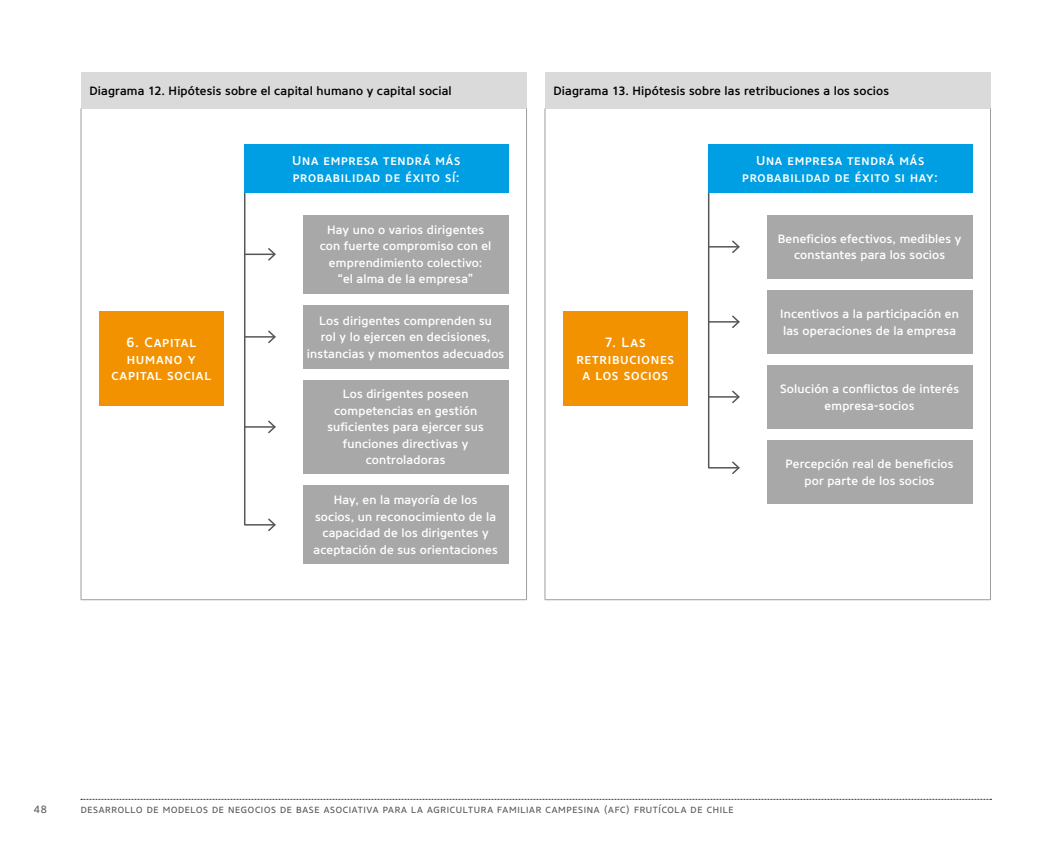
<style>
.page{position:relative;width:1063px;height:851px;background:#fff}
.page>*{position:absolute;margin:0;border:0;box-sizing:border-box;transform-origin:0 0}
.t1{font:500 13.5px/16.5px "Core Sans NRSC55";letter-spacing:.055em;color:#fff;text-align:center}
.t2{font:500 12.9px/16.5px "Core Sans NRSC55";letter-spacing:.055em;color:#fff}
.t3{font:500 12px/16.5px "Core Sans NR55";letter-spacing:.015em;color:#fff;text-align:center}
.t4{font:500 12px "Core Sans NR55";letter-spacing:.015em;color:#000}
.t5{font:10.5px "Core Sans NRSC45";letter-spacing:.065em;color:#55565a}
</style>
<div class="page">
<svg style="left:81px;top:798px;width:910px;height:1px"></svg>
<div style="left:81px;top:72px;width:446px;height:36px;background:#dadada"></div>
<hr style="left:81px;top:108px;width:1px;height:491px;background:#9d9d9c">
<hr style="left:526px;top:108px;width:1px;height:491px;background:#9d9d9c">
<hr style="left:81px;top:599px;width:446px;height:1px;background:#9d9d9c">
<div style="left:244px;top:144px;width:265px;height:49px;background:#009fe3"></div>
<div style="left:303px;top:215px;width:206px;height:79px;background:#a9a8a9"></div>
<div style="left:303px;top:305px;width:206px;height:64px;background:#a9a8a9"></div>
<div style="left:303px;top:380px;width:206px;height:94px;background:#a9a8a9"></div>
<div style="left:99px;top:311px;width:124px;height:95px;background:#f39200"></div>
<div style="left:303px;top:485px;width:206px;height:79px;background:#a9a8a9"></div>
<svg style="left:244px;top:193px;width:32px;height:338px"></svg>
<div style="left:545px;top:72px;width:445px;height:36px;background:#dadada"></div>
<hr style="left:545px;top:108px;width:1px;height:491px;background:#9d9d9c">
<hr style="left:990px;top:108px;width:1px;height:491px;background:#9d9d9c">
<hr style="left:545px;top:599px;width:446px;height:1px;background:#9d9d9c">
<div style="left:708px;top:144px;width:264px;height:49px;background:#009fe3"></div>
<div style="left:767px;top:215px;width:205px;height:64px;background:#a9a8a9"></div>
<div style="left:767px;top:290px;width:205px;height:64px;background:#a9a8a9"></div>
<div style="left:767px;top:365px;width:205px;height:64px;background:#a9a8a9"></div>
<div style="left:563px;top:311px;width:124px;height:95px;background:#f39200"></div>
<div style="left:767px;top:440px;width:205px;height:64px;background:#a9a8a9"></div>
<svg style="left:707px;top:152px;width:33px;height:322px"></svg>
<p class="t4" style="left:90px;top:83px;width:364px">Diagrama 12. Hipótesis sobre el capital humano y capital social</p>
<p class="t1" style="left:111px;top:334px;width:101px">6. Capital humano y capital social</p>
<p class="t2" style="left:292px;top:152px;width:170px">Una empresa tendrá más probabilidad de éxito sí:</p>
<p class="t3" style="left:320px;top:221px;width:173px">Hay uno o varios dirigentes con fuerte compromiso con el emprendimiento colectivo: “el alma de la empresa”</p>
<p class="t3" style="left:307px;top:312px;width:199px">Los dirigentes comprenden su<br>rol y lo ejercen en decisiones, instancias y momentos adecuados</p>
<p class="t3" style="left:327px;top:386px;width:158px">Los dirigentes poseen competencias en gestión suficientes para ejercer sus funciones directivas y controladoras</p>
<p class="t3" style="left:314px;top:491px;width:186px">Hay, en la mayoría de los socios, un reconocimiento de la capacidad de los dirigentes y aceptación de sus orientaciones</p>
<p class="t4" style="left:553px;top:83px;width:337px">Diagrama 13. Hipótesis sobre las retribuciones a los socios</p>
<p class="t2" style="left:742px;top:152px;width:197px;text-align:center">Una empresa tendrá más probabilidad de éxito si hay:</p>
<p class="t1" style="left:576px;top:334px;width:99px">7. Las retribuciones a los socios</p>
<p class="t3" style="left:778px;top:230px;width:185px">Beneficios efectivos, medibles y constantes para los socios</p>
<p class="t3" style="left:780px;top:305px;width:180px;text-align:left">Incentivos a la participación en las operaciones de la empresa</p>
<p class="t3" style="left:780px;top:380px;width:180px">Solución a conflictos de interés empresa-socios</p>
<p class="t3" style="left:786px;top:455px;width:170px">Percepción real de beneficios por parte de los socios</p>
<p class="t5" style="left:34px;top:802px;width:15px">48</p>
<p class="t5" style="left:81px;top:802px;width:654px">DESARROLLO DE MODELOS DE NEGOCIOS DE BASE ASOCIATIVA PARA LA AGRICULTURA FAMILIAR CAMPESINA (AFC) FRUTÍCOLA DE CHILE</p>
</div>
